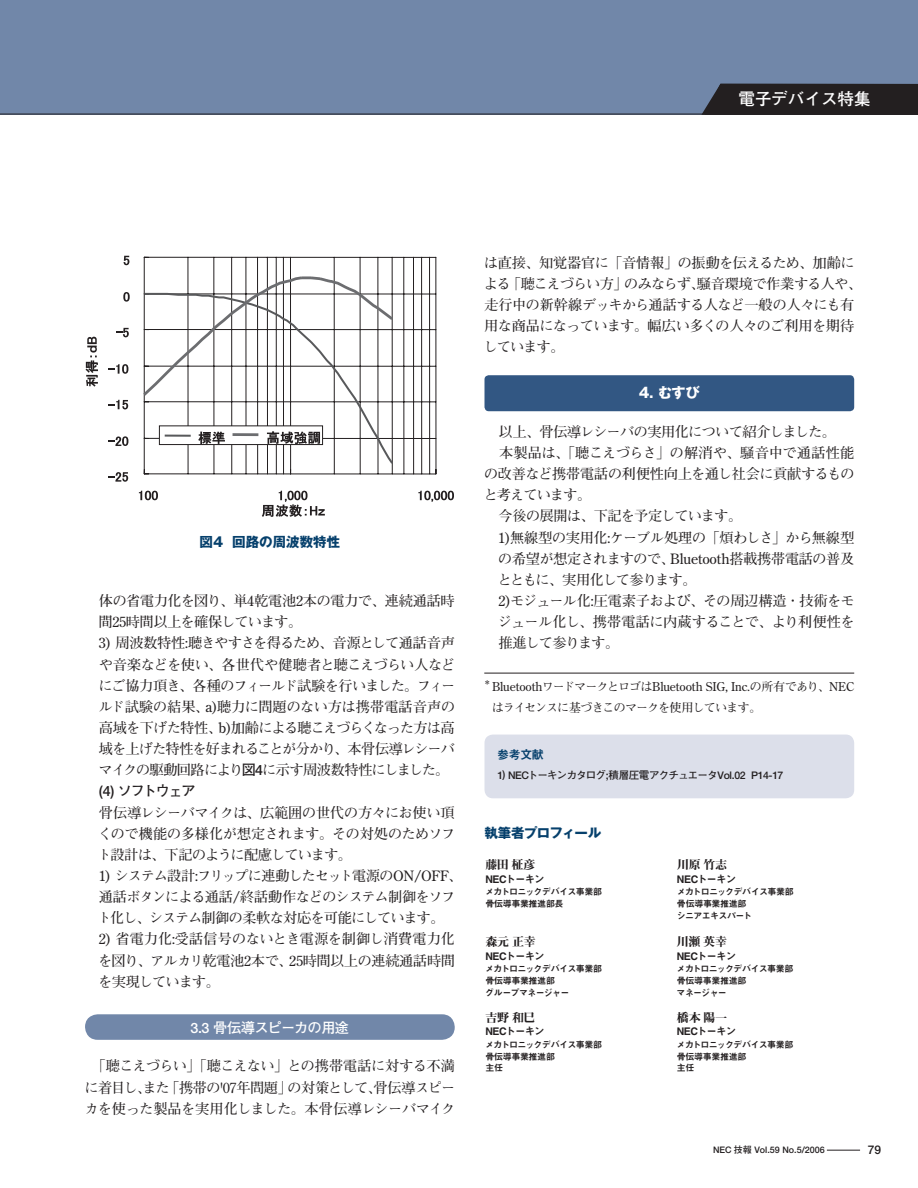
<style>
.page{position:relative;width:918px;height:1188px;background:#fff}
.page>*{position:absolute;margin:0;border:0;box-sizing:border-box;transform-origin:0 0}
.t1{font:700 16.5px "Futo Go B101";color:#fff}
.t2{font:700 14.25px/21.1px "Futo Min A101";letter-spacing:-.045em;color:#231f20}
.t3{font:700 14.25px/21.1px "Futo Min A101";letter-spacing:-.065em;color:#231f20}
.t4{font:700 14.25px "Futo Go B101";letter-spacing:-.05em;color:#fff}
.t5{font:700 14.25px "Futo Go B101";letter-spacing:-.095em;color:#231f20}
.t6{font:700 14.25px "Gothic MB101";color:#fff}
.t7{font:700 13.5px "Gothic MB101";letter-spacing:-.005em;color:#06406c}
.t8{font:700 13.5px "Gothic MB101";letter-spacing:-.04em;color:#06406c}
.t9{font:700 12.15px/21.1px "Futo Min A101";letter-spacing:-.05em;color:#231f20}
.t10{font:12px "Midashi Min MA31";letter-spacing:-.025em;color:#231f20}
.t11{font:12px "Midashi Go MB31";color:#06406c}
.t12{font:700 12px "Futo Go B101";color:#231f20}
.t13{font:10.5px "Midashi Go MB31";letter-spacing:-.085em;color:#231f20}
.t14{font:700 10.5px "Futo Go B101";letter-spacing:-.07em;color:#231f20}
.t15{font:9px/11.7px "Midashi Go MB31";letter-spacing:-.055em;color:#231f20}
.t16{font:700 9px "Futo Go B101";color:#231f20}
.t17{font:700 7.05px "Futo Min A101";color:#231f20}
.s1{font-family:"Futo Go B101"}
</style>
<div class="page">
<div style="left:0;top:0;width:918px;height:114px;background:#7187a9"></div>
<hr style="left:827px;top:1150px;width:33px;height:1px;background:#231f20">
<div style="left:701px;top:84px;width:217px;height:31px;background:#231f20"></div>
<div style="left:485px;top:375px;width:369px;height:36px;background:#325783"></div>
<svg style="left:85px;top:1014px;width:370px;height:26px;background:#758aab"></svg>
<hr style="left:484px;top:673px;width:370px;height:1px;background:#231f20">
<div style="left:485px;top:735px;width:369px;height:63px;background:#dcdfea"></div>
<svg style="left:144px;top:257px;width:292px;height:217px"></svg>
<svg style="left:143px;top:399px;width:252px;height:67px"></svg>
<svg style="left:143px;top:275px;width:253px;height:124px"></svg>
<svg style="left:108px;top:472px;width:20px;height:10px"></svg>
<svg style="left:108px;top:436px;width:20px;height:10px"></svg>
<svg style="left:108px;top:400px;width:20px;height:9px"></svg>
<svg style="left:108px;top:364px;width:20px;height:10px"></svg>
<svg style="left:116px;top:328px;width:13px;height:9px"></svg>
<svg style="left:123px;top:292px;width:7px;height:10px"></svg>
<svg style="left:124px;top:256px;width:5px;height:9px"></svg>
<svg style="left:139px;top:491px;width:19px;height:9px"></svg>
<svg style="left:418px;top:491px;width:36px;height:11px"></svg>
<svg style="left:262px;top:491px;width:63px;height:26px"></svg>
<svg style="left:86px;top:337px;width:12px;height:50px"></svg>
<div style="left:160px;top:426px;width:163px;height:19px;background:#fff"></div>
<div style="left:159px;top:426px;width:164px;height:19px;border:1px solid #231f20"></div>
<hr style="left:165px;top:435px;width:26px;height:2px;background:#58595b">
<svg style="left:198px;top:432px;width:27px;height:12px"></svg>
<hr style="left:233px;top:433px;width:25px;height:3px;background:#6c6d70">
<svg style="left:267px;top:431px;width:53px;height:13px"></svg>
<p class="t1" style="left:739px;top:89px;width:133px">電子デバイス特集</p>
<p class="t1" style="left:739px;top:89px;width:100px">映像表示技術</p>
<p class="t7" style="left:200px;top:532px;width:142px">図4 回路の周波数特性</p>
<p class="t2" style="left:99px;top:591px;width:358px">体の省電力化を図り、単4乾電池2本の電力で、連続通話時間25時間以上を確保しています。</p>
<p class="t2" style="left:98px;top:633px;width:359px;text-align:justify">3) 周波数特性:聴きやすさを得るため、音源として通話音声や音楽などを使い、各世代や健聴者と聴こえづらい人などにご協力頂き、各種のフィールド試験を行いました。フィールド試験の結果、a)聴力に問題のない方は携帯電話音声の高域を下げた特性、b)加齢による聴こえづらくなった方は高域を上げた特性を好まれることが分かり、本骨伝導レシーバマイクの駆動回路により<span class="s1">図4</span>に示す周波数特性にしました。</p>
<p class="t5" style="left:99px;top:783px;width:98px">(4) ソフトウェア</p>
<p class="t2" style="left:97px;top:802px;width:360px;text-align:justify">骨伝導レシーバマイクは、広範囲の世代の方々にお使い頂くので機能の多様化が想定されます。その対処のためソフト設計は、下記のように配慮しています。</p>
<p class="t3" style="left:97px;top:866px;width:367px">1) システム設計:フリップに連動したセット電源のON/OFF、通話ボタンによる通話/終話動作などのシステム制御をソフト化し、システム制御の柔軟な対応を可能にしています。</p>
<p class="t2" style="left:98px;top:929px;width:358px;text-align:justify">2) 省電力化:受話信号のないとき電源を制御し消費電力化を図り、アルカリ乾電池2本で、25時間以上の連続通話時間を実現しています。</p>
<p class="t4" style="left:191px;top:1019px;width:160px">3.3 骨伝導スピーカの用途</p>
<p class="t2" style="left:84px;top:1056px;width:373px;text-align:justify">　「聴こえづらい」「聴こえない」との携帯電話に対する不満に着目し、また「携帯の'07年問題」の対策として、骨伝導スピーカを使った製品を実用化しました。本骨伝導レシーバマイク</p>
<p class="t2" style="left:484px;top:252px;width:380px">は直接、知覚器官に「音情報」の振動を伝えるため、加齢による「聴こえづらい方」のみならず、騒音環境で作業する人や、走行中の新幹線デッキから通話する人など一般の人々にも有用な商品になっています。幅広い多くの人々のご利用を期待しています。</p>
<p class="t6" style="left:639px;top:382px;width:62px">4. むすび</p>
<p class="t2" style="left:484px;top:421px;width:372px">　以上、骨伝導レシーバの実用化について紹介しました。<br>　本製品は、「聴こえづらさ」の解消や、騒音中で通話性能の改善など携帯電話の利便性向上を通し社会に貢献するものと考えています。<br>　今後の展開は、下記を予定しています。</p>
<p class="t2" style="left:498px;top:527px;width:359px">1)無線型の実用化:ケーブル処理の「煩わしさ」から無線型の希望が想定されますので、Bluetooth搭載携帯電話の普及とともに、実用化して参ります。<br>2)モジュール化:圧電素子および、その周辺構造・技術をモジュール化し、携帯電話に内蔵することで、より利便性を推進して参ります。</p>
<p class="t17" style="left:484px;top:678px;width:9px">＊</p>
<p class="t9" style="left:492px;top:676px;width:364px">BluetoothワードマークとロゴはBluetooth SIG, Inc.の所有であり、NECはライセンスに基づきこのマークを使用しています。</p>
<p class="t11" style="left:497px;top:748px;width:48px">参考文献</p>
<p class="t14" style="left:497px;top:769px;width:287px">1) NECトーキンカタログ;積層圧電アクチュエータVol.02 P14-17</p>
<p class="t8" style="left:484px;top:823px;width:118px">執筆者プロフィール</p>
<p class="t10" style="left:485px;top:858px;width:51px">藤田 柾彦</p>
<p class="t13" style="left:485px;top:873px;width:61px">NECトーキン</p>
<p class="t15" style="left:485px;top:886px;width:118px">メカトロニックデバイス事業部骨伝導事業推進部長</p>
<p class="t10" style="left:485px;top:935px;width:52px">森元 正幸</p>
<p class="t13" style="left:485px;top:950px;width:61px">NECトーキン</p>
<p class="t15" style="left:485px;top:963px;width:118px">メカトロニックデバイス事業部骨伝導事業推進部<br>グループマネージャー</p>
<p class="t10" style="left:485px;top:1011px;width:51px">吉野 和巳</p>
<p class="t13" style="left:485px;top:1025px;width:61px">NECトーキン</p>
<p class="t15" style="left:485px;top:1039px;width:118px">メカトロニックデバイス事業部骨伝導事業推進部<br>主任</p>
<p class="t10" style="left:677px;top:858px;width:52px">川原 竹志</p>
<p class="t13" style="left:677px;top:873px;width:61px">NECトーキン</p>
<p class="t15" style="left:677px;top:886px;width:119px">メカトロニックデバイス事業部骨伝導事業推進部<br>シニアエキスパート</p>
<p class="t10" style="left:677px;top:935px;width:52px">川瀬 英幸</p>
<p class="t13" style="left:677px;top:950px;width:61px">NECトーキン</p>
<p class="t15" style="left:677px;top:963px;width:118px">メカトロニックデバイス事業部骨伝導事業推進部<br>マネージャー</p>
<p class="t10" style="left:677px;top:1011px;width:52px">橋本 陽一</p>
<p class="t13" style="left:677px;top:1025px;width:61px">NECトーキン</p>
<p class="t15" style="left:677px;top:1039px;width:118px">メカトロニックデバイス事業部骨伝導事業推進部<br>主任</p>
<p class="t16" style="left:713px;top:1144px;width:113px">NEC 技報 Vol.59 No.5/2006</p>
<p class="t12" style="left:868px;top:1143px;width:15px">79</p>
</div>
